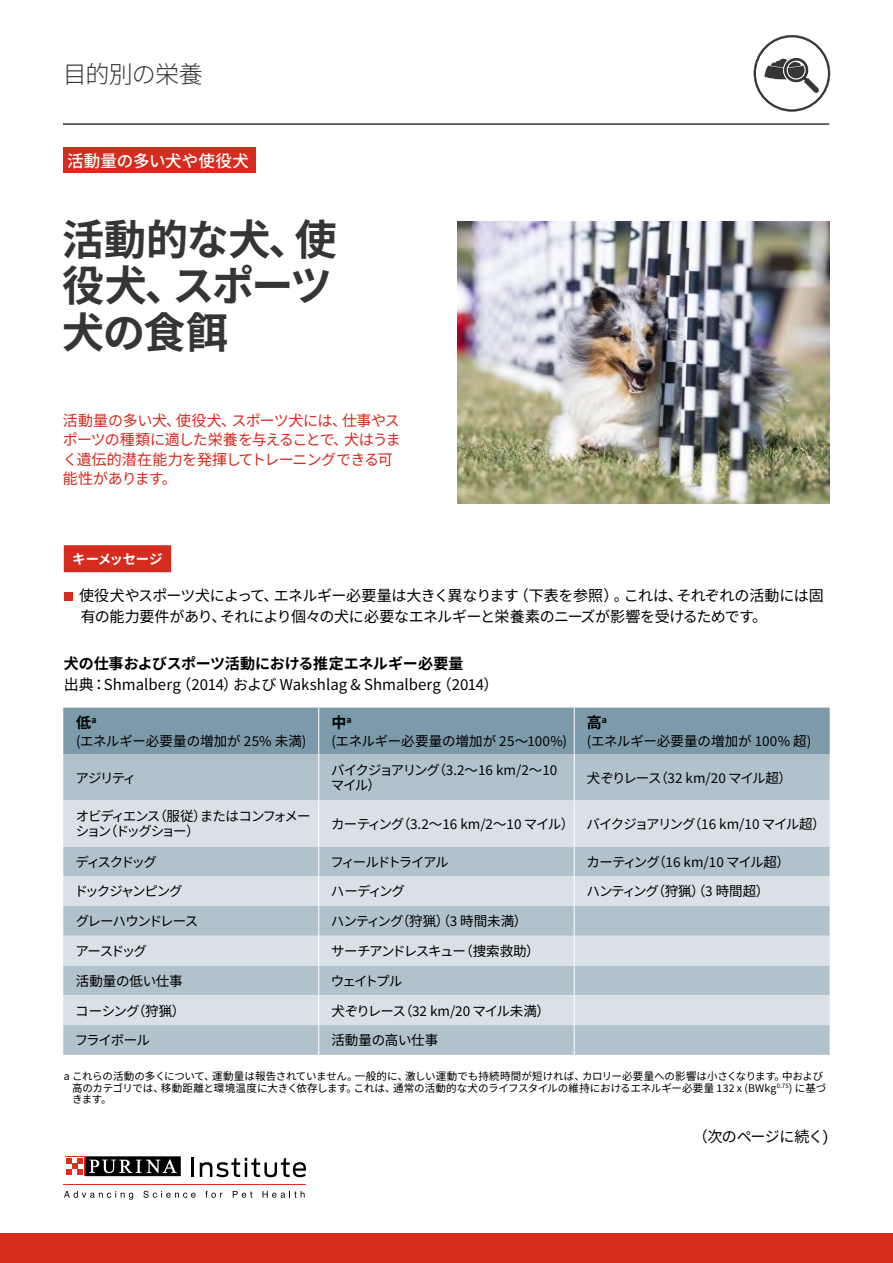
<style>
.page{position:relative;width:893px;height:1263px;background:#fff}
.page>*{position:absolute;margin:0;border:0;box-sizing:border-box;transform-origin:0 0}
.t1{font:700 42px/46.5px "Noto Sans JP";letter-spacing:-.025em;color:#373437;text-align:justify}
.t2{font:300 24px "Noto Sans JP";letter-spacing:-.035em;color:#373437}
.t3{font:500 16.5px "Noto Sans JP";letter-spacing:.005em;color:#fff}
.t4{font:15px/21px "Noto Sans JP";letter-spacing:-.02em;color:#000}
.t5{font:15px/19.5px "Noto Sans JP";letter-spacing:-.035em;color:#d62b1f}
.t6{font:15px "Noto Sans JP";color:#000}
.t7{font:700 15px "Noto Sans JP";letter-spacing:-.015em;color:#000}
.t8{font:15px "Noto Sans JP";letter-spacing:-.04em;color:#000}
.t9{font:13.5px/15px "Noto Sans JP";letter-spacing:-.07em;color:#000}
.t10{font:13.5px/15px "Noto Sans JP";letter-spacing:-.125em;color:#000}
.t11{font:13.5px "Noto Sans JP";letter-spacing:-.005em;color:#000}
.t12{font:13.5px "Noto Sans JP";letter-spacing:-.04em;color:#000}
.t13{font:13.5px "Noto Sans JP";color:#000}
.t14{font:13.5px "Noto Sans JP";letter-spacing:-.01em;color:#000}
.t15{font:13.5px "Noto Sans JP";letter-spacing:-.015em;color:#000}
.t16{font:13.5px "Noto Sans JP";letter-spacing:-.135em;color:#000}
.t17{font:13.5px "Noto Sans JP";letter-spacing:-.11em;color:#000}
.t18{font:13.5px "Noto Sans JP";letter-spacing:-.115em;color:#000}
.t19{font:700 13.5px "Noto Sans JP";letter-spacing:-.03em;color:#fff}
.t20{font:13.5px "Noto Sans JP";letter-spacing:-.18em;color:#000}
.t21{font:10.5px/11.2px "Noto Sans JP";letter-spacing:-.005em;color:#000}
</style>
<div class="page">
<div style="left:0;top:1233px;width:893px;height:30px;background:#d62b1f"></div>
<hr style="left:63px;top:123px;width:766px;height:2px;background:#373437">
<hr style="left:64px;top:1184px;width:242px;height:1px;background:#e52a1b">
<svg style="left:192px;top:1158px;width:2px;height:19px"></svg>
<svg style="left:200px;top:1158px;width:106px;height:19px"></svg>
<svg style="left:64px;top:1191px;width:69px;height:9px"></svg>
<svg style="left:143px;top:1191px;width:53px;height:7px"></svg>
<svg style="left:205px;top:1191px;width:18px;height:7px"></svg>
<svg style="left:233px;top:1191px;width:19px;height:7px"></svg>
<svg style="left:262px;top:1191px;width:43px;height:7px"></svg>
<svg style="left:85px;top:1176px;width:96px;height:1px"></svg>
<svg style="left:65px;top:1156px;width:20px;height:20px"></svg>
<div style="left:85px;top:1156px;width:96px;height:20px;background:#000"></div>
<svg style="left:89px;top:1159px;width:88px;height:14px"></svg>
<div style="left:65px;top:1157px;width:19px;height:18px;background:#fff"></div>
<svg style="left:66px;top:1158px;width:17px;height:17px"></svg>
<img style="left:458px;top:221px;width:371px;height:283px">
<div style="left:63px;top:147px;width:192px;height:26px;background:#d62b1f"></div>
<div style="left:64px;top:545px;width:107px;height:27px;background:#d62b1f"></div>
<div style="left:64px;top:592px;width:8px;height:9px;background:#d62b1f"></div>
<svg style="left:754px;top:35px;width:76px;height:77px"></svg>
<div style="left:63px;top:708px;width:767px;height:46px;background:#7d9aaa"></div>
<div style="left:63px;top:754px;width:767px;height:301px;background:#b1c2cc"></div>
<svg style="left:63px;top:800px;width:767px;height:225px;background:#c8d5db"></svg>
<hr style="left:318px;top:708px;width:1px;height:46px;background:#fff">
<hr style="left:574px;top:708px;width:1px;height:46px;background:#fff">
<hr style="left:318px;top:754px;width:1px;height:46px;background:#fff">
<hr style="left:574px;top:754px;width:1px;height:46px;background:#fff">
<hr style="left:318px;top:800px;width:1px;height:46px;background:#fff">
<hr style="left:574px;top:800px;width:1px;height:46px;background:#fff">
<hr style="left:318px;top:846px;width:1px;height:30px;background:#fff">
<hr style="left:574px;top:846px;width:1px;height:30px;background:#fff">
<hr style="left:318px;top:876px;width:1px;height:30px;background:#fff">
<hr style="left:574px;top:876px;width:1px;height:30px;background:#fff">
<hr style="left:318px;top:906px;width:1px;height:30px;background:#fff">
<hr style="left:574px;top:906px;width:1px;height:30px;background:#fff">
<svg style="left:318px;top:936px;width:1px;height:29px"></svg>
<svg style="left:574px;top:936px;width:1px;height:29px"></svg>
<hr style="left:318px;top:965px;width:1px;height:30px;background:#fff">
<hr style="left:574px;top:965px;width:1px;height:30px;background:#fff">
<hr style="left:318px;top:995px;width:1px;height:30px;background:#fff">
<hr style="left:574px;top:995px;width:1px;height:30px;background:#fff">
<hr style="left:318px;top:1025px;width:1px;height:30px;background:#fff">
<hr style="left:574px;top:1025px;width:1px;height:30px;background:#fff">
<h2 class="t2" style="left:63px;top:61px;width:142px">目的別の栄養</h2>
<p class="t3" style="left:67px;top:151px;width:183px">活動量の多い犬や使役犬</p>
<h1 class="t1" style="left:62px;top:217px;width:276px">活動的な犬、使役犬、スポーツ犬の食餌</h1>
<p class="t5" style="left:63px;top:411px;width:339px">活動量の多い犬、使役犬、スポーツ犬には、仕事やスポーツの種類に適した栄養を与えることで、犬はうまく遺伝的潜在能力を発揮してトレーニングできる可能性があります。</p>
<p class="t19" style="left:72px;top:551px;width:92px">キーメッセージ</p>
<p class="t4" style="left:79px;top:585px;width:746px">使役犬やスポーツ犬によって、エネルギー必要量は大きく異なります（下表を参照）。これは、それぞれの活動には固有の能力要件があり、それにより個々の犬に必要なエネルギーと栄養素のニーズが影響を受けるためです。</p>
<p class="t7" style="left:64px;top:654px;width:401px">犬の仕事およびスポーツ活動における推定エネルギー必要量</p>
<p class="t6" style="left:64px;top:675px;width:436px">出典：Shmalberg（2014）および Wakshlag &amp; Shmalberg（2014）</p>
<p class="t7" style="left:76px;top:714px;width:22px">低<sup>a</sup></p>
<p class="t13" style="left:76px;top:733px;width:232px">(エネルギー必要量の増加が 25% 未満)</p>
<p class="t7" style="left:331px;top:714px;width:22px">中<sup>a</sup></p>
<p class="t11" style="left:331px;top:733px;width:237px">(エネルギー必要量の増加が 25～100%)</p>
<p class="t7" style="left:587px;top:714px;width:21px">高<sup>a</sup></p>
<p class="t14" style="left:587px;top:733px;width:226px">(エネルギー必要量の増加が 100% 超)</p>
<p class="t9" style="left:76px;top:771px;width:62px">アジリティ</p>
<p class="t9" style="left:331px;top:763px;width:228px">バイクジョアリング（3.2～16 km/2～10マイル）</p>
<p class="t9" style="left:587px;top:771px;width:206px">犬ぞりレース（32 km/20 マイル超）</p>
<p class="t10" style="left:76px;top:809px;width:236px">オビディエンス（服従）またはコンフォメーション（ドッグショー）</p>
<p class="t9" style="left:331px;top:817px;width:496px">カーティング（3.2～16 km/2～10 マイル） バイクジョアリング（16 km/10 マイル超）</p>
<p class="t20" style="left:76px;top:854px;width:83px">ディスクドッグ</p>
<p class="t16" style="left:330px;top:854px;width:120px">フィールドトライアル</p>
<p class="t9" style="left:587px;top:854px;width:205px">カーティング（16 km/10 マイル超）</p>
<p class="t18" style="left:74px;top:884px;width:110px">ドックジャンピング</p>
<p class="t9" style="left:331px;top:884px;width:76px">ハーディング</p>
<p class="t9" style="left:586px;top:884px;width:184px">ハンティング（狩猟）（3 時間超）</p>
<p class="t17" style="left:76px;top:914px;width:124px">グレーハウンドレース</p>
<p class="t9" style="left:331px;top:914px;width:198px">ハンティング（狩猟）（3 時間未満）</p>
<p class="t9" style="left:75px;top:944px;width:73px">アースドッグ</p>
<p class="t9" style="left:331px;top:944px;width:210px">サーチアンドレスキュー（捜索救助）</p>
<p class="t15" style="left:76px;top:973px;width:108px">活動量の低い仕事</p>
<p class="t9" style="left:331px;top:974px;width:73px">ウェイトプル</p>
<p class="t9" style="left:75px;top:1003px;width:112px">コーシング（狩猟）</p>
<p class="t12" style="left:331px;top:1003px;width:220px">犬ぞりレース（32 km/20 マイル未満）</p>
<p class="t9" style="left:75px;top:1033px;width:77px">フライボール</p>
<p class="t15" style="left:331px;top:1033px;width:108px">活動量の高い仕事</p>
<p class="t21" style="left:72px;top:1071px;width:756px;text-indent:-8px">a これらの活動の多くについて、運動量は報告されていません。一般的に、激しい運動でも持続時間が短ければ、カロリー必要量への影響は小さくなります。中および高のカテゴリでは、移動距離と環境温度に大きく依存します。これは、通常の活動的な犬のライフスタイルの維持におけるエネルギー必要量 132 x (BWkg<sup>0.75</sup>) に基づきます。</p>
<p class="t8" style="left:693px;top:1128px;width:138px">（次のページに続く)</p>
</div>
